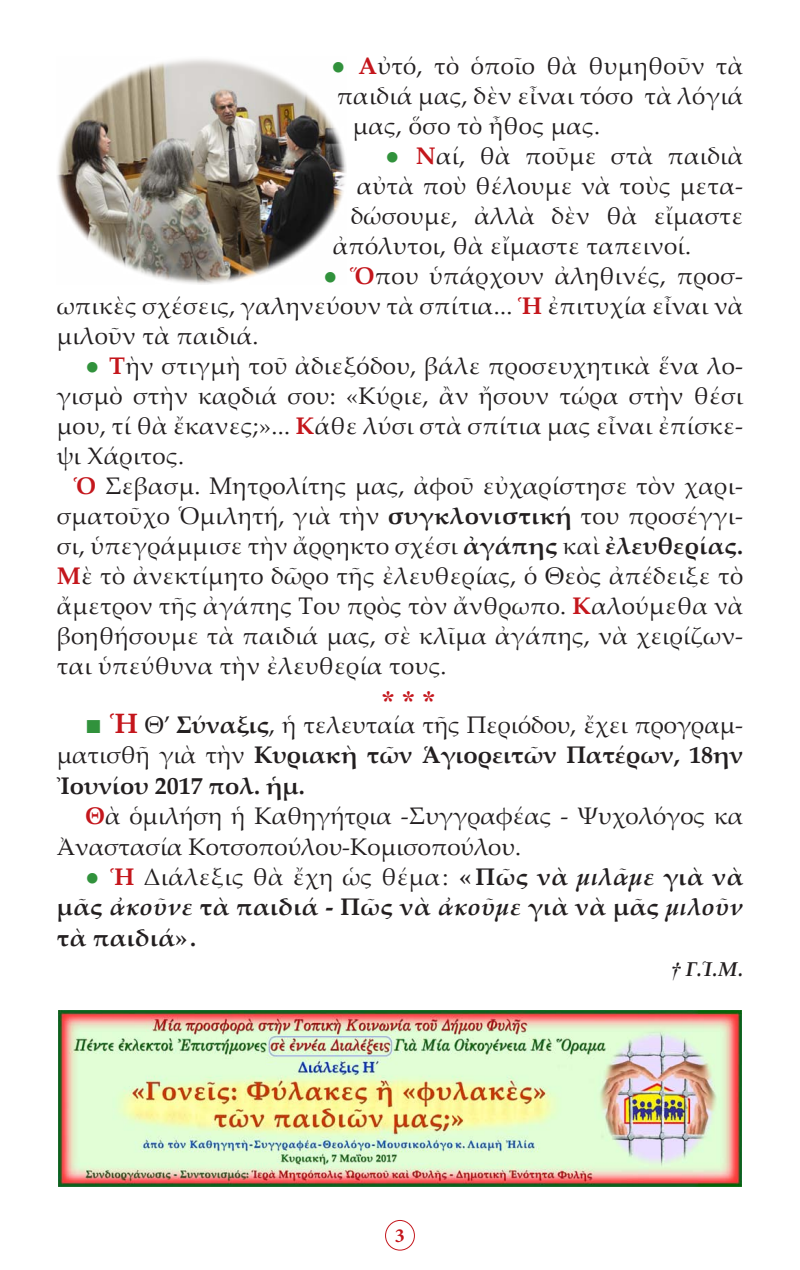
<style>
.page{position:relative;width:800px;height:1270px;background:#fff}
.page>*{position:absolute;margin:0;border:0;box-sizing:border-box;transform-origin:0 0}
.t1{font:28px "CTOS New Times Bold Test 1";color:#c4161c}
.t2{font:24px/30px "Palatino Linotype";letter-spacing:.015em;color:#231f20;text-align:justify}
.t3{font:700 24px/30.4px "Palatino Linotype";color:#231f20;text-align:justify}
.t4{font:italic 700 20px "Palatino Linotype";color:#231f20}
.t5{font:700 20px "Minion Pro";color:#c4161c}
.s1{font-style:italic;color:#31923c}
.s2{font-weight:700;color:#c4161c}
.s3{font-weight:700}
.s4{font-family:"CTOS New Times Roman Test 1";font-weight:400;font-size:28px;color:#31923c}
.s5{font-size:28px;color:#c4161c}
.s6{font-weight:400}
.s7{font-weight:400;font-style:italic;color:#31923c}
.s8{color:#c4161c}
.s9{font-style:italic}
.s10{font-family:"CTOS New Times Bold Italic Test 1";font-weight:400;font-style:normal}
</style>
<div class="page">
<div style="left:385px;top:1220px;width:30px;height:30px;border:1px solid #c4161c;border-radius:50%"></div>
<img style="left:57px;top:59px;width:289px;height:225px">
<img style="left:59px;top:1010px;width:682px;height:177px">
<p class="t2" style="left:331px;top:50px;width:414px"><span class="s1">●</span> <span class="s2">Α</span>ὐτό, τὸ ὁποῖο θὰ θυμηθοῦν τὰ</p>
<p class="t2" style="left:337px;top:80px;width:408px">παιδιά μας, δὲν εἶναι τόσο τὰ λόγιά</p>
<p class="t2" style="left:353px;top:110px;width:249px">μας, ὅσο τὸ ἦθος μας.</p>
<p class="t2" style="left:385px;top:140px;width:360px"><span class="s1">●</span> <span class="s2">Ν</span>αί, θὰ ποῦμε στὰ παιδιὰ</p>
<p class="t2" style="left:357px;top:170px;width:388px">αὐτὰ ποὺ θέλουμε νὰ τοὺς μετα-</p>
<p class="t2" style="left:351px;top:200px;width:394px">δώσουμε, ἀλλὰ δὲν θὰ εἴμαστε</p>
<p class="t2" style="left:333px;top:230px;width:360px">ἀπόλυτοι, θὰ εἴμαστε ταπεινοί.</p>
<p class="t2" style="left:57px;top:260px;width:688px;text-indent:266px"><span class="s1">●</span> <span class="s2">Ὅ</span>που ὑπάρχουν ἀληθινές, προσ&shy;ωπικὲς σχέσεις, γαληνεύουν τὰ σπίτια... <span class="s2">Ἡ</span> ἐπιτυχία εἶναι νὰ μιλοῦν τὰ παιδιά.</p>
<p class="t2" style="left:57px;top:350px;width:688px;text-indent:28px"><span class="s1">●</span> <span class="s2">Τ</span>ὴν στιγμὴ τοῦ ἀδιεξόδου, βάλε προσευχητικὰ ἕνα λο&shy;γισμὸ στὴν καρδιά σου: «Κύριε, ἂν ἤσουν τώρα στὴν θέσι μου, τί θὰ ἔκανες;»... <span class="s2">Κ</span>άθε λύσι στὰ σπίτια μας εἶναι ἐπίσκε&shy;ψι Χάριτος.</p>
<p class="t2" style="left:57px;top:470px;width:688px;text-indent:17px"><span class="s2">Ὁ</span> Σεβασμ. Μητρολίτης μας, ἀφοῦ εὐχαρίστησε τὸν χαρι&shy;σματοῦχο Ὁμιλητή, γιὰ τὴν <span class="s3">συγκλονιστική</span> του προσέγγι&shy;σι, ὑπεγράμμισε τὴν ἄρρηκτο σχέσι <span class="s3">ἀγάπης</span> καὶ <span class="s3">ἐλευθερίας.<br></span><span class="s2">Μ</span>ὲ τὸ ἀνεκτίμητο δῶρο τῆς ἐλευθερίας, ὁ Θεὸς ἀπέδειξε τὸ ἄμετρον τῆς ἀγάπης Του πρὸς τὸν ἄνθρωπο. <span class="s2">Κ</span>αλούμεθα νὰ βοηθήσουμε τὰ παιδιά μας, σὲ κλῖμα ἀγάπης, νὰ χειρίζων&shy;ται ὑπεύθυνα τὴν ἐλευθερία τους.</p>
<p class="t1" style="left:381px;top:685px;width:56px">* * *</p>
<p class="t3" style="left:57px;top:709px;width:688px;text-indent:28px"><span class="s4">■</span> <span class="s5">Ἡ</span> <span class="s6">Θ’</span> Σύναξις<span class="s6">, ἡ τελευταία τῆς Περιόδου, ἔχει προγραμ&shy;ματισθῆ γιὰ τὴν</span> Κυριακὴ τῶν Ἁγιορειτῶν Πατέρων, 18ην Ἰουνίου 2017 πολ. ἡμ.</p>
<p class="t2" style="left:57px;top:800px;width:688px;text-indent:28px"><span class="s2">Θ</span>ὰ ὁμιλήση ἡ Καθηγήτρια -Συγγραφέας - Ψυχολόγος κα<br>Ἀναστασία Κοτσοπούλου-Κομισοπούλου.</p>
<p class="t3" style="left:57px;top:861px;width:688px;text-indent:28px"><span class="s7">●</span> <span class="s8">Ἡ</span> <span class="s6">Διάλεξις θὰ ἔχη ὡς θέμα:</span> « Πῶς νὰ <span class="s9">μιλᾶμε</span> γιὰ νὰ μᾶς <span class="s9">ἀκοῦνε</span> τὰ παιδιά - Πῶς νὰ <span class="s9">ἀκοῦμε</span> γιὰ νὰ μᾶς <span class="s9">μιλοῦν </span>τὰ παιδιά».</p>
<p class="t4" style="left:671px;top:955px;width:74px"><span class="s10">†</span> Γ.Ἱ.Μ.</p>
<p class="t5" style="left:395px;top:1221px;width:11px">3</p>
</div>
